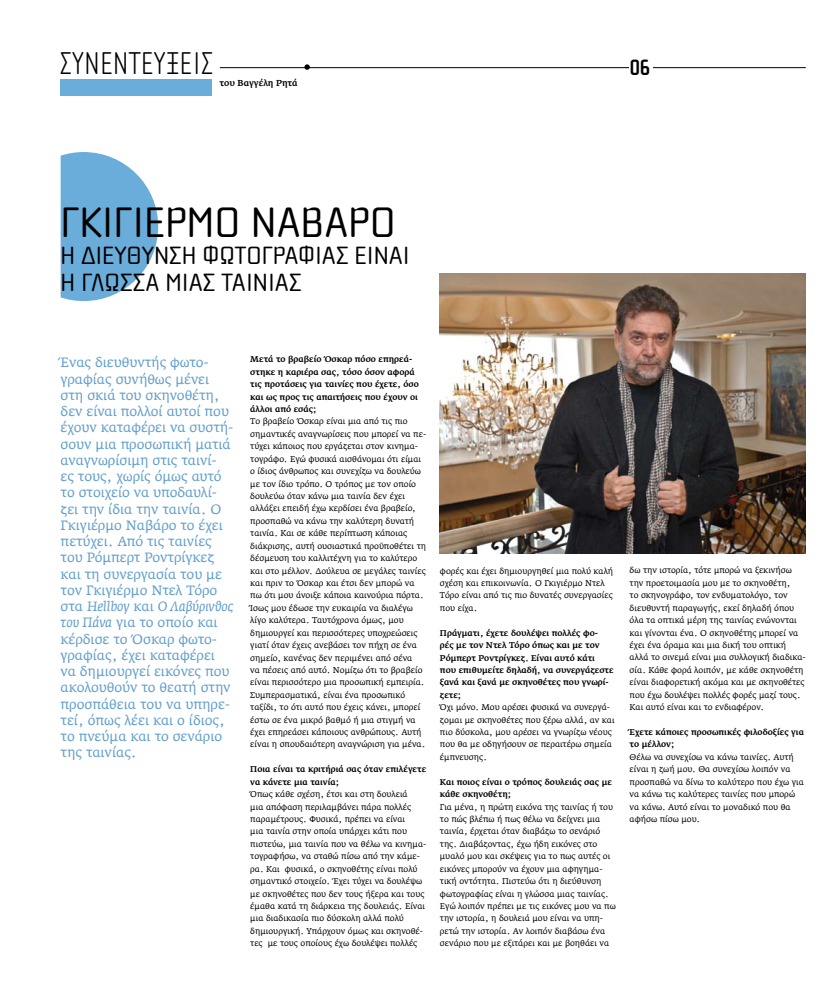
<style>
.page{position:relative;width:837px;height:993px;background:#fff}
.page>*{position:absolute;margin:0;border:0;box-sizing:border-box;transform-origin:0 0}
.t1{font:43.9px "Cholla Wide OS Gr";color:#000}
.t2{font:100 32.5px "Cholla Sans Gr";color:#000}
.t3{font:25.8px/26.7px "Cholla Wide OS Gr";color:#000}
.t4{font:700 22.9px "Cholla Sans Gr";color:#000}
.t5{font:13.4px/16.2px "Fedra Serif AGR";letter-spacing:-.005em;color:#629fca}
.t6{font:500 8.6px "Fedra Serif AGR";color:#000}
.t7{font:8.3px/12.4px "Fedra Serif AGR";color:#000}
.t8{font:500 8.3px/12.4px "Fedra Serif AGR";color:#000}
.s1{font-style:italic}
</style>
<div class="page">
<svg style="left:304px;top:64px;width:6px;height:6px"></svg>
<svg style="left:61px;top:152px;width:97px;height:149px"></svg>
<img style="left:440px;top:274px;width:365px;height:279px">
<hr style="left:220px;top:67px;width:585px;height:1px;background:#000">
<div style="left:61px;top:80px;width:151px;height:16px;background:#6aacda"></div>
<div style="left:629px;top:57px;width:24px;height:19px;background:#fff"></div>
<h2 class="t2" style="left:60px;top:45px;width:155px">ΣΥΝΕΝΤΕΥΞΕΙΣ</h2>
<p class="t6" style="left:219px;top:78px;width:80px">του Βαγγέλη Ρητά</p>
<h3 class="t4" style="left:629px;top:54px;width:22px">06</h3>
<h1 class="t1" style="left:61px;top:198px;width:336px">ΓΚΙΓΙΕΡΜΟ ΝΑΒΑΡΟ</h1>
<h3 class="t3" style="left:61px;top:242px;width:350px">Η ΔΙΕΥΘΥΝΣΗ ΦΩΤΟΓΡΑΦΙΑΣ ΕΙΝΑΙ<br>Η ΓΛΩΣΣΑ ΜΙΑΣ ΤΑΙΝΙΑΣ</h3>
<p class="t5" style="left:61px;top:355px;width:174px">Ένας διευθυντής φωτο&shy;γραφίας συνήθως μένει στη σκιά του σκηνοθέτη, δεν είναι πολλοί αυτοί που έχουν καταφέρει να συστή&shy;σουν μια προσωπική ματιά αναγνωρίσιμη στις ταινί&shy;ες τους, χωρίς όμως αυτό το στοιχείο να υποδαυλί&shy;ζει την ίδια την ταινία. Ο<br>Γκιγιέρμο Ναβάρο το έχει πετύχει. Από τις ταινίες του Ρόμπερτ Ροντρίγκεζ και τη συνεργασία του με τον Γκιγιέρμο Ντελ Τόρο στα <span class="s1">Hellboy</span> και <span class="s1">Ο Λαβύρινθος του Πάνα</span> για το οποίο και κέρδισε το Όσκαρ φωτο&shy;γραφίας, έχει καταφέρει να δημιουργεί εικόνες που ακολουθούν το θεατή στην προσπάθεια του να υπηρε&shy;τεί, όπως λέει και ο ίδιος, το πνεύμα και το σενάριο της ταινίας.</p>
<p class="t8" style="left:250px;top:353px;width:170px">Μετά το βραβείο Όσκαρ πόσο επηρεά&shy;στηκε η καριέρα σας, τόσο όσον αφορά τις προτάσεις για ταινίες που έχετε, όσο και ως προς τις απαιτήσεις που έχουν οι άλλοι από εσάς;</p>
<p class="t7" style="left:250px;top:415px;width:177px">Το βραβείο Όσκαρ είναι μια από τις πιο σημαντικές αναγνωρίσεις που μπορεί να πε&shy;τύχει κάποιος που εργάζεται στον κινημα&shy;τογράφο. Εγώ φυσικά αισθάνομαι ότι είμαι ο ίδιος άνθρωπος και συνεχίζω να δουλεύω με τον ίδιο τρόπο. Ο τρόπος με τον οποίο δουλεύω όταν κάνω μια ταινία δεν έχει αλλάξει επειδή έχω κερδίσει ένα βραβείο, προσπαθώ να κάνω την καλύτερη δυνατή ταινία. Και σε κάθε περίπτωση κάποιας διάκρισης, αυτή ουσιαστικά προϋποθέτει τη δέσμευση του καλλιτέχνη για το καλύτερο και στο μέλλον. Δούλευα σε μεγάλες ταινίες και πριν το Όσκαρ και έτσι δεν μπορώ να πω ότι μου άνοιξε κάποια καινούρια πόρτα.<br>Ίσως μου έδωσε την ευκαιρία να διαλέγω λίγο καλύτερα. Ταυτόχρονα όμως, μου δημιουργεί και περισσότερες υποχρεώσεις γιατί όταν έχεις ανεβάσει τον πήχη σε ένα σημείο, κανένας δεν περιμένει από σένα<br>να πέσεις από αυτό. Νομίζω ότι το βραβείο είναι περισσότερο μια προσωπική εμπειρία.<br>Συμπερασματικά, είναι ένα προσωπικό ταξίδι, το ότι αυτό που έχεις κάνει, μπορεί έστω σε ένα μικρό βαθμό ή μια στιγμή να έχει επηρεάσει κάποιους ανθρώπους. Αυτή είναι η σπουδαιότερη αναγνώριση για μένα.</p>
<p class="t8" style="left:250px;top:763px;width:177px">Ποια είναι τα κριτήριά σας όταν επιλέγετε να κάνετε μια ταινία;</p>
<p class="t7" style="left:250px;top:788px;width:177px">Όπως κάθε σχέση, έτσι και στη δουλειά<br>μια απόφαση περιλαμβάνει πάρα πολλές παραμέτρους. Φυσικά, πρέπει να είναι<br>μια ταινία στην οποία υπάρχει κάτι που πιστεύω, μια ταινία που να θέλω να κινημα&shy;τογραφήσω, να σταθώ πίσω από την κάμε&shy;ρα. Και φυσικά, ο σκηνοθέτης είναι πολύ σημαντικό στοιχείο. Έχει τύχει να δουλέψω με σκηνοθέτες που δεν τους ήξερα και τους έμαθα κατά τη διάρκεια της δουλειάς. Είναι μια διαδικασία πιο δύσκολη αλλά πολύ δημιουργική. Υπάρχουν όμως και σκηνοθέ&shy;τες με τους οποίους έχω δουλέψει πολλές</p>
<p class="t7" style="left:440px;top:564px;width:175px">φορές και έχει δημιουργηθεί μια πολύ καλή σχέση και επικοινωνία. Ο Γκιγιέρμο Ντελ Τόρο είναι από τις πιο δυνατές συνεργασίες που είχα.</p>
<p class="t8" style="left:440px;top:626px;width:175px">Πράγματι, έχετε δουλέψει πολλές φο&shy;ρές με τον Ντελ Τόρο όπως και με τον<br>Ρόμπερτ Ροντρίγκεζ. Είναι αυτό κάτι<br>που επιθυμείτε δηλαδή, να συνεργάζεστε ξανά και ξανά με σκηνοθέτες που γνωρί&shy;ζετε;</p>
<p class="t7" style="left:440px;top:701px;width:176px">Όχι μόνο. Μου αρέσει φυσικά να συνεργά&shy;ζομαι με σκηνοθέτες που ξέρω αλλά, αν και πιο δύσκολα, μου αρέσει να γνωρίζω νέους που θα με οδηγήσουν σε περαιτέρω σημεία έμπνευσης.</p>
<p class="t8" style="left:440px;top:775px;width:173px">Και ποιος είναι ο τρόπος δουλειάς σας με κάθε σκηνοθέτη;</p>
<p class="t7" style="left:440px;top:800px;width:177px">Για μένα, η πρώτη εικόνα της ταινίας ή του το πώς βλέπω ή πως θέλω να δείχνει μια ταινία, έρχεται όταν διαβάζω το σενάριό της. Διαβάζοντας, έχω ήδη εικόνες στο μυαλό μου και σκέψεις για το πως αυτές οι εικόνες μπορούν να έχουν μια αφηγημα&shy;τική οντότητα. Πιστεύω ότι η διεύθυνση φωτογραφίας είναι η γλώσσα μιας ταινίας.<br>Εγώ λοιπόν πρέπει με τις εικόνες μου να πω την ιστορία, η δουλειά μου είναι να υπη&shy;ρετώ την ιστορία. Αν λοιπόν διαβάσω ένα σενάριο που με εξιτάρει και με βοηθάει να</p>
<p class="t7" style="left:629px;top:564px;width:177px">δω την ιστορία, τότε μπορώ να ξεκινήσω την προετοιμασία μου με το σκηνοθέτη,<br>το σκηνογράφο, τον ενδυματολόγο, τον διευθυντή παραγωγής, εκεί δηλαδή όπου όλα τα οπτικά μέρη της ταινίας ενώνονται και γίνονται ένα. Ο σκηνοθέτης μπορεί να έχει ένα όραμα και μια δική του οπτική αλλά το σινεμά είναι μια συλλογική διαδικα&shy;σία. Κάθε φορά λοιπόν, με κάθε σκηνοθέτη είναι διαφορετική ακόμα και με σκηνοθέτες που έχω δουλέψει πολλές φορές μαζί τους.<br>Και αυτό είναι και το ενδιαφέρον.</p>
<p class="t8" style="left:629px;top:726px;width:176px">Έχετε κάποιες προσωπικές φιλοδοξίες για το μέλλον;</p>
<p class="t7" style="left:629px;top:750px;width:176px">Θέλω να συνεχίσω να κάνω ταινίες. Αυτή είναι η ζωή μου. Θα συνεχίσω λοιπόν να προσπαθώ να δίνω το καλύτερο που έχω για να κάνω τις καλύτερες ταινίες που μπορώ να κάνω. Αυτό είναι το μοναδικό που θα αφήσω πίσω μου.</p>
</div>
